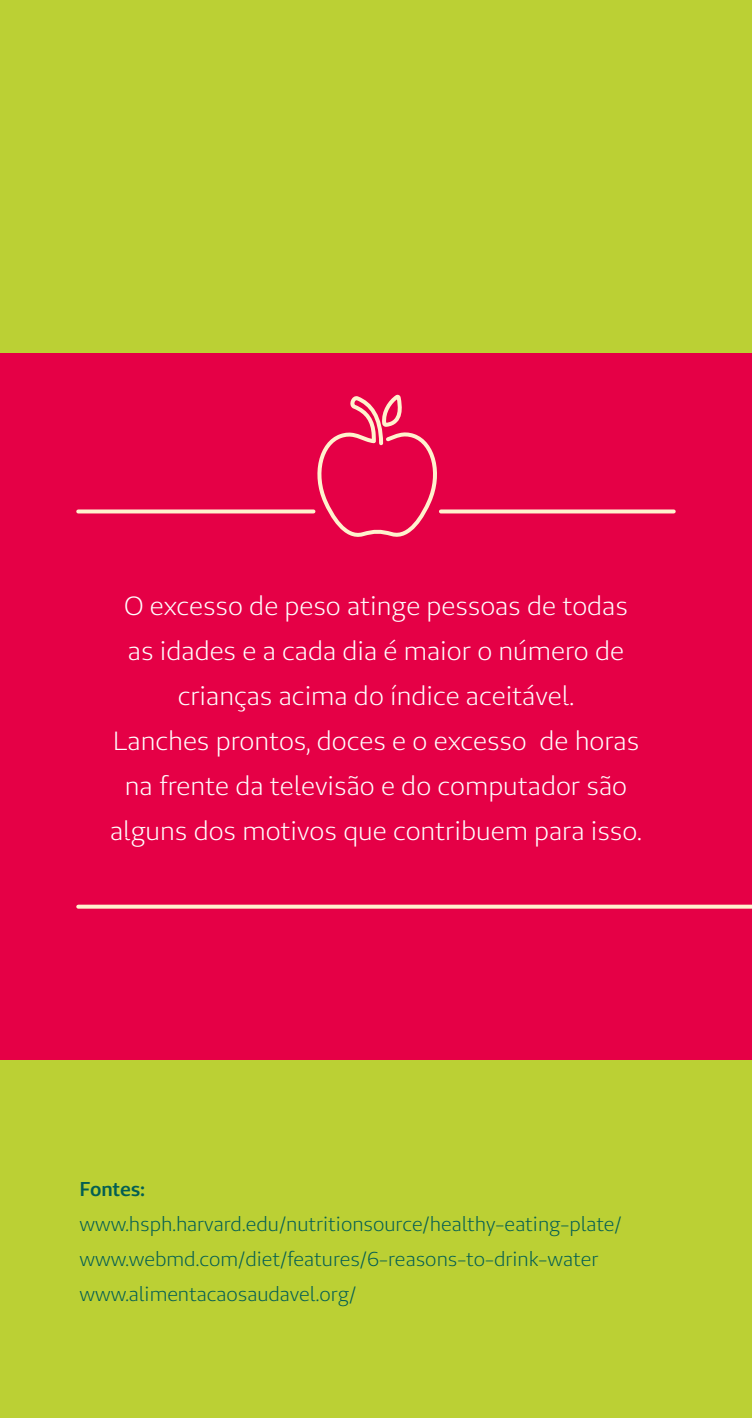
<style>
.page{position:relative;width:752px;height:1418px;background:#fff}
.page>*{position:absolute;margin:0;border:0;box-sizing:border-box;transform-origin:0 0}
.t1{font:26.25px/45px "Unimed Sans";color:#fff;text-align:center}
.t2{font:20px/35px "Unimed Sans";color:#035e53}
.t3{font:600 20px "Unimed Sans";letter-spacing:-.005em;color:#035e53}
</style>
<div class="page">
<div style="left:0;top:0;width:751px;height:1417px;background:#bbd034"></div>
<div style="left:0;top:353px;width:751px;height:706px;background:#e50046"></div>
<svg style="left:313px;top:394px;width:133px;height:143px"></svg>
<svg style="left:78px;top:509px;width:235px;height:4px"></svg>
<svg style="left:440px;top:509px;width:233px;height:4px"></svg>
<svg style="left:78px;top:904px;width:673px;height:4px;background:#fac9b7"></svg>
<p class="t1" style="left:110px;top:583px;width:533px">O excesso de peso atinge pessoas de todas as idades e a cada dia é maior o número de crianças acima do índice aceitável.<br>Lanches prontos, doces e o excesso de horas na frente da televisão e do computador são alguns dos motivos que contribuem para isso.</p>
<p class="t3" style="left:79px;top:1176px;width:67px">Fontes:</p>
<p class="t2" style="left:79px;top:1206px;width:543px">www.hsph.harvard.edu/nutritionsource/healthy-eating-plate/ www.webmd.com/diet/features/6-reasons-to-drink-water www.alimentacaosaudavel.org/</p>
</div>
